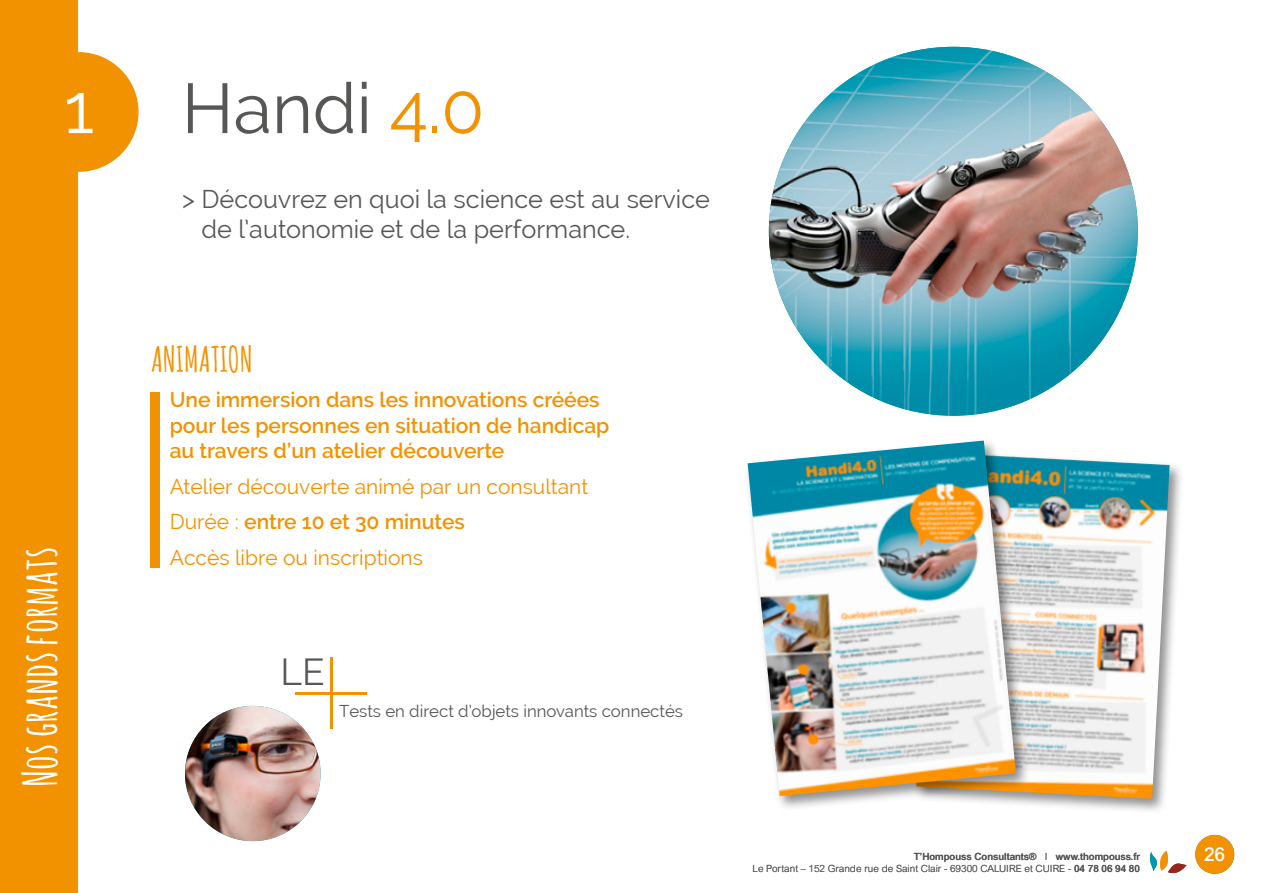
<style>
.page{position:relative;width:1263px;height:893px;background:#fff}
.page>*{position:absolute;margin:0;border:0;box-sizing:border-box;transform-origin:0 0}
.t1{font:70.35px "Raleway";color:#575756}
.t2{font:70.35px "Raleway";color:#fff}
.t3{font:700 46.05px "Amatic SC";color:#fff}
.t4{font:36.9px "Raleway";color:#575756}
.t5{font:700 34.65px "Amatic SC";color:#f39200}
.t6{font:25.2px/30.3px "Raleway";color:#575756}
.t7{font:600 21px/25.2px "Raleway";color:#f39200}
.t8{font:21px/35.7px "Raleway";color:#f39200}
.t9{font:500 19.2px "Arial MT Std";color:#fff}
.t10{font:16.8px "Raleway";color:#575756}
.t11{font:300 9.9px "Arial MT Std";color:#575756}
.t12{font:500 9.9px "Arial MT Std";color:#575756}
.s1{color:#f39200}
.s2{font-weight:600}
.s3{font-weight:300}
.s4{font-weight:500}
</style>
<div class="page">
<div style="left:0;top:0;width:78px;height:893px;background:#f39200"></div>
<div style="left:151px;top:392px;width:9px;height:175px;background:#f39200"></div>
<hr style="left:330px;top:657px;width:2px;height:72px;background:#f39200">
<hr style="left:295px;top:692px;width:72px;height:2px;background:#f39200">
<img style="left:769px;top:47px;width:369px;height:369px;border-radius:184px">
<img style="left:185px;top:706px;width:136px;height:135px;border-radius:68px">
<div style="left:912px;top:450px;width:272px;height:365px;background:#000;opacity:.44"></div>
<img style="left:1030px;top:453px;width:139px;height:346px">
<div style="left:745px;top:438px;width:285px;height:374px;background:#000;opacity:.44"></div>
<img style="left:748px;top:441px;width:268px;height:355px">
<svg style="left:1150px;top:851px;width:36px;height:23px"></svg>
<div style="left:1195px;top:835px;width:39px;height:39px;background:#f39200;border-radius:50%"></div>
<div style="left:19px;top:52px;width:120px;height:120px;background:#f39200;border-radius:50%"></div>
<h1 class="t2" style="left:64px;top:67px;width:32px">1</h1>
<h2 class="t3" style="left:7px;top:787px;width:242px;rotate:-90deg">Nos grands formats</h2>
<h1 class="t1" style="left:182px;top:67px;width:304px">Handi <span class="s1">4.0</span></h1>
<p class="t6" style="left:201px;top:184px;width:510px;text-indent:-19px">&gt; Découvrez en quoi la science est au service de l’autonomie et de la performance.</p>
<h3 class="t5" style="left:151px;top:334px;width:103px">ANIMATION</h3>
<p class="t7" style="left:170px;top:387px;width:441px">Une immersion dans les innovations créées pour les personnes en situation de handicap au travers d’un atelier découverte</p>
<p class="t8" style="left:170px;top:468px;width:420px">Atelier découverte animé par un consultant<br>Durée : <span class="s2">entre 10 et 30 minutes<br></span>Accès libre ou inscriptions</p>
<h3 class="t4" style="left:280px;top:651px;width:46px">LE</h3>
<p class="t10" style="left:339px;top:701px;width:346px">Tests en direct d’objets innovants connectés</p>
<p class="t12" style="left:914px;top:850px;width:228px">T’Hompouss Consultants® <span class="s3">I</span> www.thompouss.fr</p>
<p class="t9" style="left:1204px;top:843px;width:23px">26</p>
<p class="t11" style="left:752px;top:863px;width:389px">Le Portant – 152 Grande rue de Saint Clair - 69300 CALUIRE et CUIRE - <span class="s4">04 78 06 94 80</span></p>
</div>
